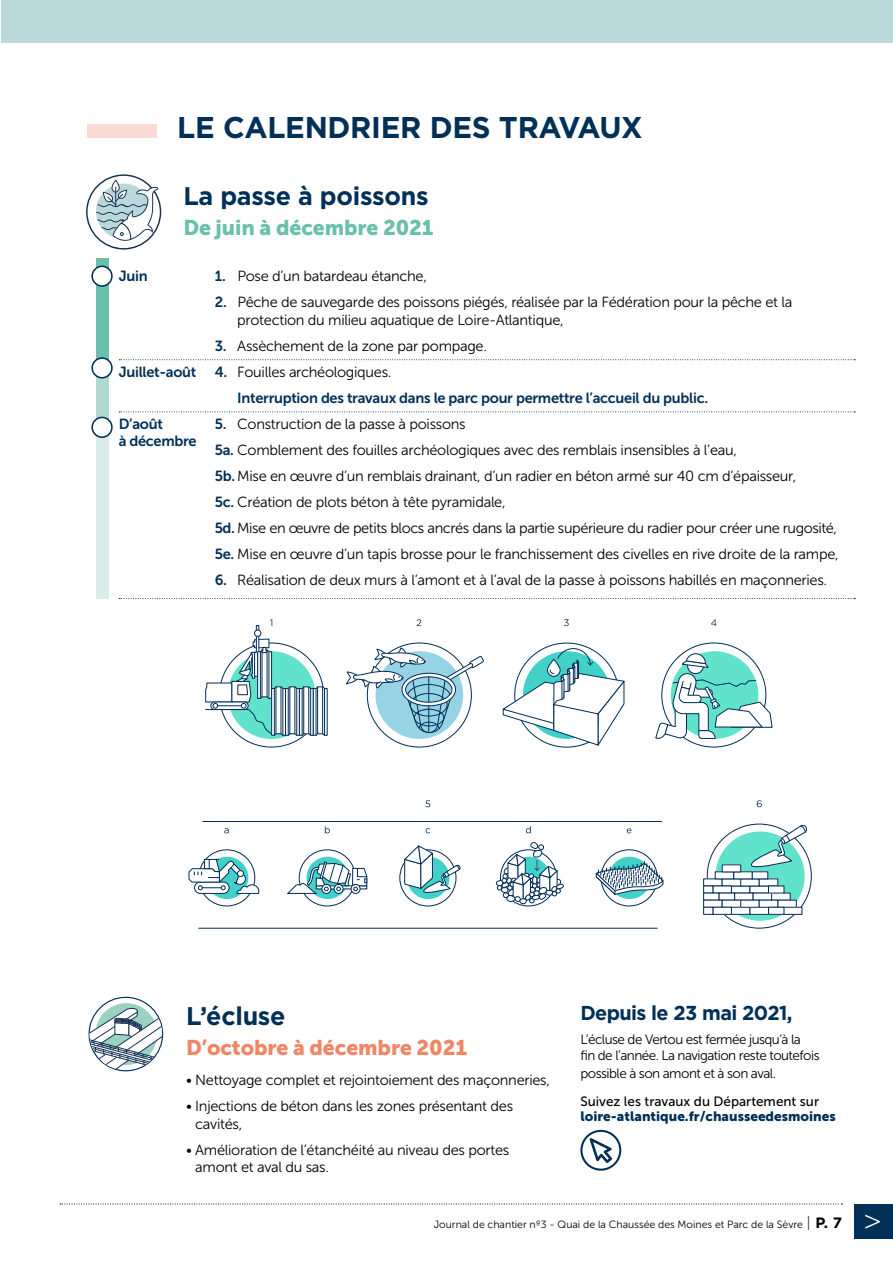
<style>
.page{position:relative;width:893px;height:1263px;background:#fff}
.page>*{position:absolute;margin:0;border:0;box-sizing:border-box;transform-origin:0 0}
.t1{font:33px "Museo Sans 100";color:#fff}
.t2{font:700 30px "Gotham";letter-spacing:-.01em;color:#003057}
.t3{font:700 25.5px "Gotham";letter-spacing:-.01em;color:#003057}
.t4{font:21.15px "Museo Sans 900";letter-spacing:-.005em;color:#f18665}
.t5{font:21.15px "Museo Sans 900";letter-spacing:-.005em;color:#69c0ac}
.t6{font:700 20.1px "Gotham";letter-spacing:-.03em;color:#003057}
.t7{font:14.7px/26.1px "Museo Sans 300";letter-spacing:-.02em;color:#000}
.t8{font:14.7px "Museo Sans 700";letter-spacing:-.02em;color:#003057}
.t9{font:13.5px/16.2px "Museo Sans 300";letter-spacing:-.04em;color:#000}
.t10{font:13.5px "Museo Sans 900";color:#003057}
.t11{font:13.5px "Museo Sans 500";color:#000}
.t12{font:10.5px "Museo Sans 300";color:#000}
.s1{font-family:"Museo Sans 700";color:#003057}
.s2{font-family:"Gotham";font-weight:300;font-size:15px}
.s3{font-family:"Gotham";font-weight:700;font-size:15px}
</style>
<div class="page">
<div style="left:0;top:0;width:893px;height:43px;background:#bad7da"></div>
<hr style="left:0;top:0;width:1px;height:43px;background:#fff">
<div style="left:87px;top:124px;width:69px;height:14px;background:#fbdad3"></div>
<svg style="left:119px;top:359px;width:736px;height:1px"></svg>
<svg style="left:119px;top:411px;width:736px;height:1px"></svg>
<svg style="left:119px;top:598px;width:736px;height:1px"></svg>
<div style="left:96px;top:259px;width:12px;height:109px;background:#69c0ac"></div>
<div style="left:96px;top:368px;width:12px;height:59px;background:#b0dace"></div>
<div style="left:96px;top:427px;width:12px;height:172px;background:#daede8"></div>
<div style="left:92px;top:266px;width:20px;height:20px;background:#fff;border-radius:50%"></div>
<div style="left:91px;top:266px;width:22px;height:21px;border:2px solid #003057;border-radius:50%"></div>
<div style="left:92px;top:358px;width:20px;height:20px;background:#fff;border-radius:50%"></div>
<div style="left:91px;top:357px;width:22px;height:21px;border:2px solid #003057;border-radius:50%"></div>
<div style="left:92px;top:417px;width:20px;height:20px;background:#fff;border-radius:50%"></div>
<div style="left:91px;top:417px;width:22px;height:21px;border:2px solid #003057;border-radius:50%"></div>
<svg style="left:86px;top:174px;width:75px;height:76px"></svg>
<svg style="left:88px;top:996px;width:76px;height:76px"></svg>
<div style="left:375px;top:651px;width:88px;height:88px;background:#96d3e4;border-radius:50%"></div>
<svg style="left:346px;top:648px;width:138px;height:85px"></svg>
<svg style="left:502px;top:648px;width:123px;height:100px"></svg>
<svg style="left:655px;top:653px;width:118px;height:86px"></svg>
<svg style="left:205px;top:619px;width:123px;height:117px"></svg>
<svg style="left:417px;top:619px;width:4px;height:7px"></svg>
<svg style="left:564px;top:619px;width:5px;height:7px"></svg>
<svg style="left:711px;top:619px;width:5px;height:7px"></svg>
<hr style="left:203px;top:821px;width:458px;height:1px;background:#002c58">
<hr style="left:199px;top:928px;width:458px;height:1px;background:#002c58">
<div style="left:206px;top:857px;width:42px;height:42px;background:#41d1c8;border-radius:50%"></div>
<svg style="left:188px;top:857px;width:71px;height:37px"></svg>
<div style="left:306px;top:857px;width:43px;height:42px;background:#41d1c8;border-radius:50%"></div>
<svg style="left:287px;top:861px;width:80px;height:33px"></svg>
<svg style="left:404px;top:845px;width:57px;height:57px"></svg>
<svg style="left:496px;top:842px;width:68px;height:62px"></svg>
<div style="left:608px;top:857px;width:43px;height:42px;background:#41d1c8;border-radius:50%"></div>
<svg style="left:595px;top:861px;width:69px;height:35px"></svg>
<div style="left:715px;top:831px;width:90px;height:90px;background:#61e2ca;border-radius:50%"></div>
<svg style="left:750px;top:824px;width:57px;height:47px"></svg>
<div style="left:704px;top:879px;width:18px;height:7px;background:#fff"></div>
<div style="left:703px;top:878px;width:19px;height:8px;border:1px solid #002c58"></div>
<div style="left:731px;top:886px;width:19px;height:7px;background:#fff"></div>
<div style="left:750px;top:886px;width:18px;height:7px;background:#fff"></div>
<div style="left:735px;top:893px;width:18px;height:7px;background:#fff"></div>
<div style="left:753px;top:893px;width:19px;height:7px;background:#fff"></div>
<div style="left:772px;top:893px;width:18px;height:7px;background:#fff"></div>
<div style="left:722px;top:879px;width:19px;height:7px;background:#fff"></div>
<div style="left:722px;top:878px;width:19px;height:8px;border:1px solid #002c58"></div>
<div style="left:741px;top:879px;width:18px;height:7px;background:#fff"></div>
<div style="left:715px;top:872px;width:19px;height:7px;background:#fff"></div>
<div style="left:734px;top:872px;width:18px;height:7px;background:#fff"></div>
<div style="left:759px;top:879px;width:19px;height:7px;background:#fff"></div>
<div style="left:713px;top:886px;width:18px;height:7px;background:#fff"></div>
<div style="left:703px;top:886px;width:10px;height:7px;border:1px solid #002c58"></div>
<div style="left:768px;top:886px;width:16px;height:7px;background:#fff"></div>
<div style="left:719px;top:893px;width:16px;height:7px;background:#fff"></div>
<div style="left:731px;top:907px;width:19px;height:7px;background:#fff"></div>
<div style="left:731px;top:907px;width:19px;height:8px;border:1px solid #002c58"></div>
<div style="left:750px;top:907px;width:18px;height:7px;background:#fff"></div>
<div style="left:750px;top:907px;width:19px;height:8px;border:1px solid #002c58"></div>
<div style="left:722px;top:865px;width:19px;height:7px;background:#fff"></div>
<div style="left:783px;top:907px;width:19px;height:7px;background:#fff"></div>
<div style="left:783px;top:907px;width:19px;height:8px;border:1px solid #002c58"></div>
<div style="left:778px;top:900px;width:18px;height:7px;background:#fff"></div>
<div style="left:722px;top:900px;width:19px;height:7px;background:#fff"></div>
<div style="left:741px;top:900px;width:18px;height:7px;background:#fff"></div>
<div style="left:759px;top:900px;width:19px;height:7px;background:#fff"></div>
<div style="left:713px;top:907px;width:19px;height:8px;border:1px solid #002c58"></div>
<div style="left:703px;top:907px;width:10px;height:8px;border:1px solid #002c58"></div>
<div style="left:768px;top:907px;width:16px;height:7px;background:#fff"></div>
<div style="left:768px;top:907px;width:16px;height:8px;border:1px solid #002c58"></div>
<div style="left:752px;top:872px;width:16px;height:7px;background:#fff"></div>
<svg style="left:425px;top:800px;width:5px;height:7px"></svg>
<svg style="left:224px;top:828px;width:5px;height:5px"></svg>
<svg style="left:325px;top:826px;width:5px;height:7px"></svg>
<svg style="left:426px;top:828px;width:4px;height:5px"></svg>
<svg style="left:526px;top:826px;width:5px;height:7px"></svg>
<svg style="left:627px;top:828px;width:4px;height:5px"></svg>
<svg style="left:757px;top:800px;width:5px;height:7px"></svg>
<div style="left:855px;top:1204px;width:38px;height:34px;background:#003057"></div>
<svg style="left:60px;top:1203px;width:782px;height:1px"></svg>
<svg style="left:581px;top:1131px;width:39px;height:39px"></svg>
<div style="left:580px;top:1130px;width:41px;height:41px;border:2px solid #003057;border-radius:50%"></div>
<svg style="left:587px;top:1136px;width:29px;height:29px"></svg>
<h2 class="t2" style="left:177px;top:108px;width:467px">LE CALENDRIER DES TRAVAUX</h2>
<h3 class="t3" style="left:183px;top:179px;width:247px">La passe à poissons</h3>
<h3 class="t5" style="left:183px;top:216px;width:252px">De juin à décembre 2021</h3>
<p class="t8" style="left:119px;top:268px;width:30px">Juin</p>
<p class="t7" style="left:215px;top:263px;width:214px"><span class="s1">1.</span> Pose d’un batardeau étanche,</p>
<p class="t7" style="left:237px;top:294px;width:557px;line-height:17.5px;text-indent:-22px"><span class="s1">2.</span> Pêche de sauvegarde des poissons piégés, réalisée par la Fédération pour la pêche et la protection du milieu aquatique de Loire-Atlantique,</p>
<p class="t7" style="left:215px;top:333px;width:274px"><span class="s1">3.</span> Assèchement de la zone par pompage.</p>
<p class="t8" style="left:119px;top:364px;width:79px">Juillet-août</p>
<p class="t7" style="left:215px;top:359px;width:178px"><span class="s1">4.</span> Fouilles archéologiques.</p>
<p class="t8" style="left:237px;top:390px;width:472px">Interruption des travaux dans le parc pour permettre l’accueil du public.</p>
<p class="t8" style="left:119px;top:416px;width:46px">D’août</p>
<p class="t7" style="left:215px;top:411px;width:253px"><span class="s1">5.</span> Construction de la passe à poissons</p>
<p class="t8" style="left:119px;top:433px;width:79px">à décembre</p>
<p class="t7" style="left:215px;top:437px;width:625px"><span class="s1">5a.</span> Comblement des fouilles archéologiques avec des remblais insensibles à l’eau,<br><span class="s1">5b.</span> Mise en œuvre d’un remblais drainant, d’un radier en béton armé sur 40 cm d’épaisseur,<br><span class="s1">5c.</span> Création de plots béton à tête pyramidale,<br><span class="s1">5d.</span> Mise en œuvre de petits blocs ancrés dans la partie supérieure du radier pour créer une rugosité, <span class="s1">5e.</span> Mise en œuvre d’un tapis brosse pour le franchissement des civelles en rive droite de la rampe,</p>
<p class="t7" style="left:215px;top:567px;width:614px"><span class="s1">6.</span> Réalisation de deux murs à l’amont et à l’aval de la passe à poissons habillés en maçonneries.</p>
<h3 class="t3" style="left:186px;top:999px;width:101px">L’écluse</h3>
<h3 class="t4" style="left:186px;top:1035px;width:283px">D’octobre à décembre 2021</h3>
<p class="t7" style="left:186px;top:1067px;width:365px">• Nettoyage complet et rejointoiement des maçonneries,</p>
<p class="t7" style="left:195px;top:1097px;width:319px;line-height:17.5px;text-indent:-9px">• Injections de béton dans les zones présentant des cavités,</p>
<p class="t7" style="left:195px;top:1141px;width:316px;line-height:17.5px;text-indent:-9px">• Amélioration de l’étanchéité au niveau des portes amont et aval du sas.</p>
<h3 class="t6" style="left:580px;top:999px;width:214px">Depuis le 23 mai 2021,</h3>
<p class="t9" style="left:580px;top:1031px;width:241px">L’écluse de Vertou est fermée jusqu’à la<br>fin de l’année. La navigation reste toutefois</p>
<p class="t9" style="left:580px;top:1066px;width:197px">possible à son amont et à son aval.</p>
<p class="t11" style="left:580px;top:1094px;width:240px">Suivez les travaux du Département sur</p>
<p class="t10" style="left:580px;top:1108px;width:257px">loire-atlantique.fr/chausseedesmoines</p>
<p class="t12" style="left:434px;top:1219px;width:410px">Journal de chantier nº3 - Quai de la Chaussée des Moines et Parc de la Sèvre <span class="s2">|</span> <span class="s3">P. 7</span></p>
<h1 class="t1" style="left:863px;top:1202px;width:20px">&gt;</h1>
</div>
